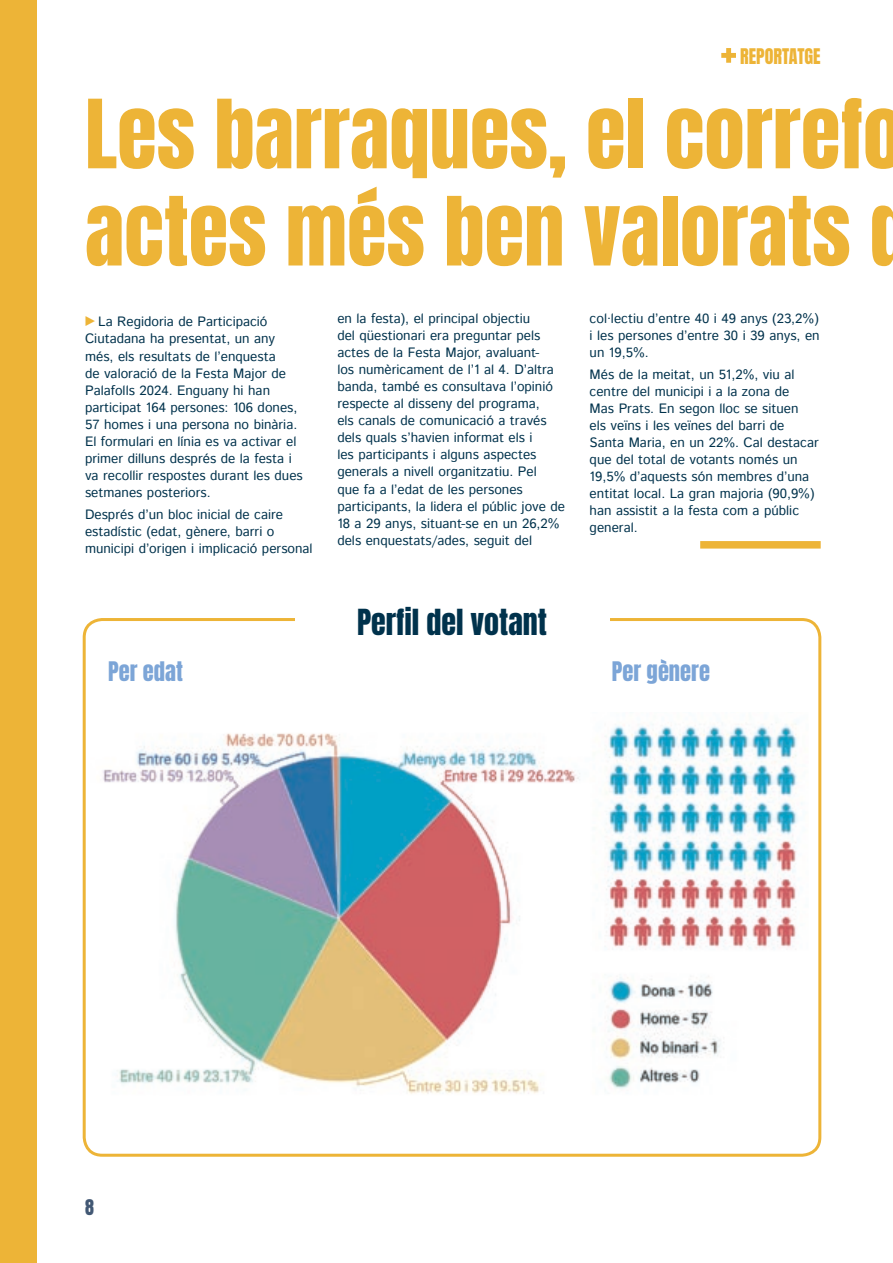
<style>
.page{position:relative;width:893px;height:1263px;background:#fff}
.page>*{position:absolute;margin:0;border:0;box-sizing:border-box;transform-origin:0 0}
.t1{font:81px/97.2px "Anton";color:#edb437}
.t2{font:30px "Anton";color:#00324c}
.t3{font:22.5px "Anton";color:#7ca5d7}
.t4{font:18px "Anton";color:#edb437}
.t5{font:13.5px/17.1px "Istok Web";color:#00324c}
.s1{font-family:"Anton";color:#edb437}
</style>
<div class="page">
<svg style="left:721px;top:48px;width:15px;height:15px"></svg>
<div style="left:0;top:0;width:36px;height:1263px;background:#edb437"></div>
<img style="left:103px;top:724px;width:699px;height:370px">
<div style="left:700px;top:541px;width:121px;height:8px;background:#edb437"></div>
<div style="left:83px;top:618px;width:738px;height:539px;border:3px solid #edb437;border-radius:18px"></div>
<div style="left:295px;top:600px;width:314px;height:52px;background:#fff"></div>
<h3 class="t4" style="left:740px;top:47px;width:82px">REPORTATGE</h3>
<h1 class="t1" style="left:85px;top:92px;width:826px">Les barraques, el correfo actes més ben valorats d</h1>
<p class="t5" style="left:85px;top:314px;width:219px"><span class="s1">▶</span> La Regidoria de Participació<br>Ciutadana ha presentat, un any més, els resultats de l’enquesta<br>de valoració de la Festa Major de<br>Palafolls 2024. Enguany hi han participat 164 persones: 106 dones,<br>57 homes i una persona no binària.<br>El formulari en línia es va activar el primer dilluns després de la festa i va recollir respostes durant les dues setmanes posteriors.</p>
<p class="t5" style="left:85px;top:506px;width:229px">Després d’un bloc inicial de caire estadístic (edat, gènere, barri o municipi d’origen i implicació personal</p>
<p class="t5" style="left:337px;top:310px;width:229px">en la festa), el principal objectiu<br>del qüestionari era preguntar pels actes de la Festa Major, avaluant-<br>los numèricament de l’1 al 4. D’altra banda, també es consultava l’opinió respecte al disseny del programa,<br>els canals de comunicació a través dels quals s’havien informat els i<br>les participants i alguns aspectes generals a nivell organitzatiu. Pel<br>que fa a l’edat de les persones participants, la lidera el públic jove de 18 a 29 anys, situant-se en un 26,2% dels enquestats/ades, seguit del</p>
<p class="t5" style="left:590px;top:311px;width:232px;text-align:justify">col·lectiu d’entre 40 i 49 anys (23,2%) i les persones d’entre 30 i 39 anys, en un 19,5%.</p>
<p class="t5" style="left:590px;top:366px;width:231px">Més de la meitat, un 51,2%, viu al centre del municipi i a la zona de<br>Mas Prats. En segon lloc se situen<br>els veïns i les veïnes del barri de<br>Santa Maria, en un 22%. Cal destacar que del total de votants només un<br>19,5% d’aquests són membres d’una entitat local. La gran majoria (90,9%) han assistit a la festa com a públic general.</p>
<h2 class="t2" style="left:357px;top:607px;width:191px">Perfil del votant</h2>
<h3 class="t3" style="left:108px;top:660px;width:76px">Per edat</h3>
<h3 class="t3" style="left:612px;top:660px;width:99px">Per gènere</h3>
</div>
